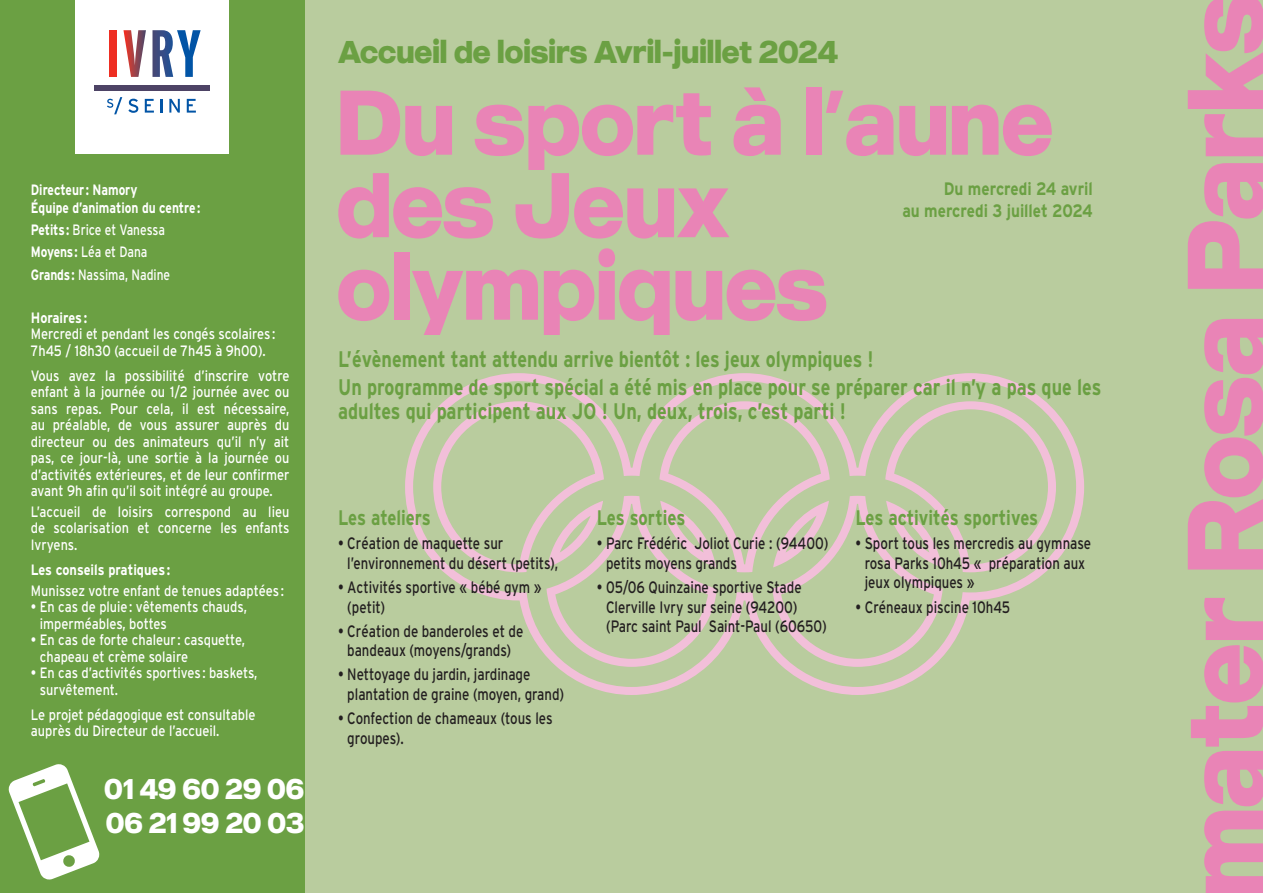
<style>
.page{position:relative;width:1263px;height:893px;background:#b9cc9e}
.page>*{position:absolute;margin:0;border:0;box-sizing:border-box;transform-origin:0 0}
.t1{font:700 107.4px "MADE Outer Sans";letter-spacing:-.01em;color:#e984b6;scale:.8 1}
.t2{font:700 91.5px/82.5px "MADE Outer Sans";color:#e984b6;scale:.8 1}
.t3{font:700 31.5px "MADE Outer Sans";color:#6ba043;scale:.8 1}
.t4{font:700 28.5px "MADE Outer Sans";color:#fff;scale:.8 1}
.t5{font:700 22.5px/24px "Interstate";color:#6ba043;scale:.8 1}
.t6{font:700 21px "Interstate";color:#6ba043;scale:.8 1}
.t7{font:700 18px/21.6px "Interstate";color:#6ba043;text-align:right;scale:.85 1}
.t8{font:16.5px/19.8px "Interstate";color:#231f20;scale:.8 1}
.t9{font:15px/16.5px "Interstate";color:#fff;scale:.85 1}
.t10{font:15px "Interstate";color:#fff;scale:.8 1}
.t11{font:700 15px/18px "Interstate";color:#fff;scale:.8 1}
.t12{font:700 15px "Interstate";color:#fff;scale:.85 1}
.s1{font-weight:700}
</style>
<div class="page">
<div style="left:0;top:0;width:304px;height:893px;background:#6ba043"></div>
<div style="left:75px;top:0;width:154px;height:154px;background:#fff"></div>
<svg style="left:107px;top:97px;width:15px;height:17px"></svg>
<svg style="left:128px;top:99px;width:10px;height:14px"></svg>
<svg style="left:145px;top:99px;width:9px;height:14px"></svg>
<svg style="left:160px;top:99px;width:2px;height:14px"></svg>
<svg style="left:169px;top:99px;width:11px;height:14px"></svg>
<svg style="left:187px;top:99px;width:9px;height:14px"></svg>
<div style="left:109px;top:30px;width:8px;height:47px;background:#ee2e22"></div>
<svg style="left:123px;top:30px;width:23px;height:47px"></svg>
<svg style="left:152px;top:30px;width:49px;height:47px"></svg>
<div style="left:95px;top:85px;width:115px;height:6px;background:#4d4365"></div>
<svg style="left:8px;top:764px;width:92px;height:116px"></svg>
<svg style="left:405px;top:373px;width:679px;height:322px"></svg>
<svg style="left:433px;top:401px;width:623px;height:266px"></svg>
<p class="t11" style="left:31px;top:180px;width:213px">Directeur : Namory<br>Équipe d’animation du centre:</p>
<p class="t10" style="left:31px;top:221px;width:169px"><span class="s1">Petits:</span> Brice et Vanessa</p>
<p class="t10" style="left:31px;top:244px;width:147px"><span class="s1">Moyens:</span> Léa et Dana</p>
<p class="t10" style="left:31px;top:266px;width:176px"><span class="s1">Grands:</span> Nassima, Nadine</p>
<p class="t12" style="left:31px;top:309px;width:68px">Horaires:</p>
<p class="t9" style="left:31px;top:325px;width:289px">Mercredi et pendant les congés scolaires :</p>
<p class="t9" style="left:31px;top:342px;width:278px">7h45 / 18h30 (accueil de 7h45 à 9h00).</p>
<p class="t9" style="left:31px;top:367px;width:306px;text-align:justify">Vous avez la possibilité d’inscrire votre enfant à la journée ou 1/2 journée avec ou sans repas. Pour cela, il est nécessaire, au préalable, de vous assurer auprès du directeur ou des animateurs qu’il n’y ait pas, ce jour-là, une sortie à la journée ou d’activités extérieures, et de leur confirmer avant 9h afin qu’il soit intégré au groupe.</p>
<p class="t9" style="left:31px;top:503px;width:306px;text-align:justify">L’accueil de loisirs correspond au lieu de scolarisation et concerne les enfants Ivryens.</p>
<p class="t12" style="left:31px;top:561px;width:165px">Les conseils pratiques:</p>
<p class="t9" style="left:31px;top:582px;width:299px">Munissez votre enfant de tenues adaptées :</p>
<p class="t9" style="left:40px;top:598px;width:245px;text-indent:-9px">• En cas de pluie: vêtements chauds, imperméables, bottes</p>
<p class="t9" style="left:40px;top:631px;width:243px;text-indent:-9px">• En cas de forte chaleur : casquette, chapeau et crème solaire</p>
<p class="t9" style="left:40px;top:664px;width:258px;text-indent:-9px">• En cas d’activités sportives : baskets, survêtement.</p>
<p class="t9" style="left:31px;top:706px;width:266px">Le projet pédagogique est consultable auprès du Directeur de l’accueil.</p>
<p class="t4" style="left:104px;top:770px;width:251px">01 49 60 29 06</p>
<p class="t4" style="left:106px;top:805px;width:249px">06 21 99 20 03</p>
<p class="t3" style="left:338px;top:31px;width:627px">Accueil de loisirs Avril-juillet 2024</p>
<p class="t2" style="left:337px;top:78px;width:897px">Du sport à l’aune des Jeux olympiques</p>
<p class="t7" style="left:902px;top:178px;width:226px">Du mercredi 24 avril<br>au mercredi 3 juillet 2024</p>
<p class="t5" style="left:338px;top:347px;width:671px">L’évènement tant attendu arrive bientôt : les jeux olympiques !</p>
<p class="t5" style="left:338px;top:375px;width:955px">Un programme de sport spécial a été mis en place pour se préparer car il n’y a pas que les adultes qui participent aux JO ! Un, deux, trois, c’est parti !</p>
<p class="t6" style="left:338px;top:506px;width:117px">Les ateliers</p>
<p class="t8" style="left:347px;top:533px;width:265px;text-indent:-9px">• Création de maquette sur l’environnement du désert (petits),</p>
<p class="t8" style="left:347px;top:577px;width:244px;text-indent:-9px">• Activités sportive « bébé gym » (petit)</p>
<p class="t8" style="left:338px;top:621px;width:233px;text-align:center">• Création de banderoles et de bandeaux (moyens/grands)</p>
<p class="t8" style="left:347px;top:665px;width:273px;text-indent:-9px">• Nettoyage du jardin, jardinage plantation de graine (moyen, grand)</p>
<p class="t8" style="left:347px;top:708px;width:258px;text-indent:-9px">• Confection de chameaux (tous les groupes).</p>
<p class="t6" style="left:597px;top:506px;width:112px">Les sorties</p>
<p class="t8" style="left:606px;top:533px;width:280px;text-indent:-9px">• Parc Frédéric Joliot Curie : (94400) petits moyens grands</p>
<p class="t8" style="left:606px;top:577px;width:278px;text-indent:-9px">• 05/06 Quinzaine sportive Stade<br>Clerville Ivry sur seine (94200) (Parc saint Paul Saint-Paul (60650)</p>
<p class="t6" style="left:855px;top:506px;width:230px">Les activités sportives</p>
<p class="t8" style="left:865px;top:533px;width:285px;text-indent:-9px">• Sport tous les mercredis au gymnase rosa Parks 10h45 « préparation aux jeux olympiques »</p>
<p class="t8" style="left:855px;top:597px;width:195px">• Créneaux piscine 10h45</p>
<p class="t1" style="left:1154px;top:898px;width:1132px;rotate:-90deg">mater Rosa Parks</p>
</div>
